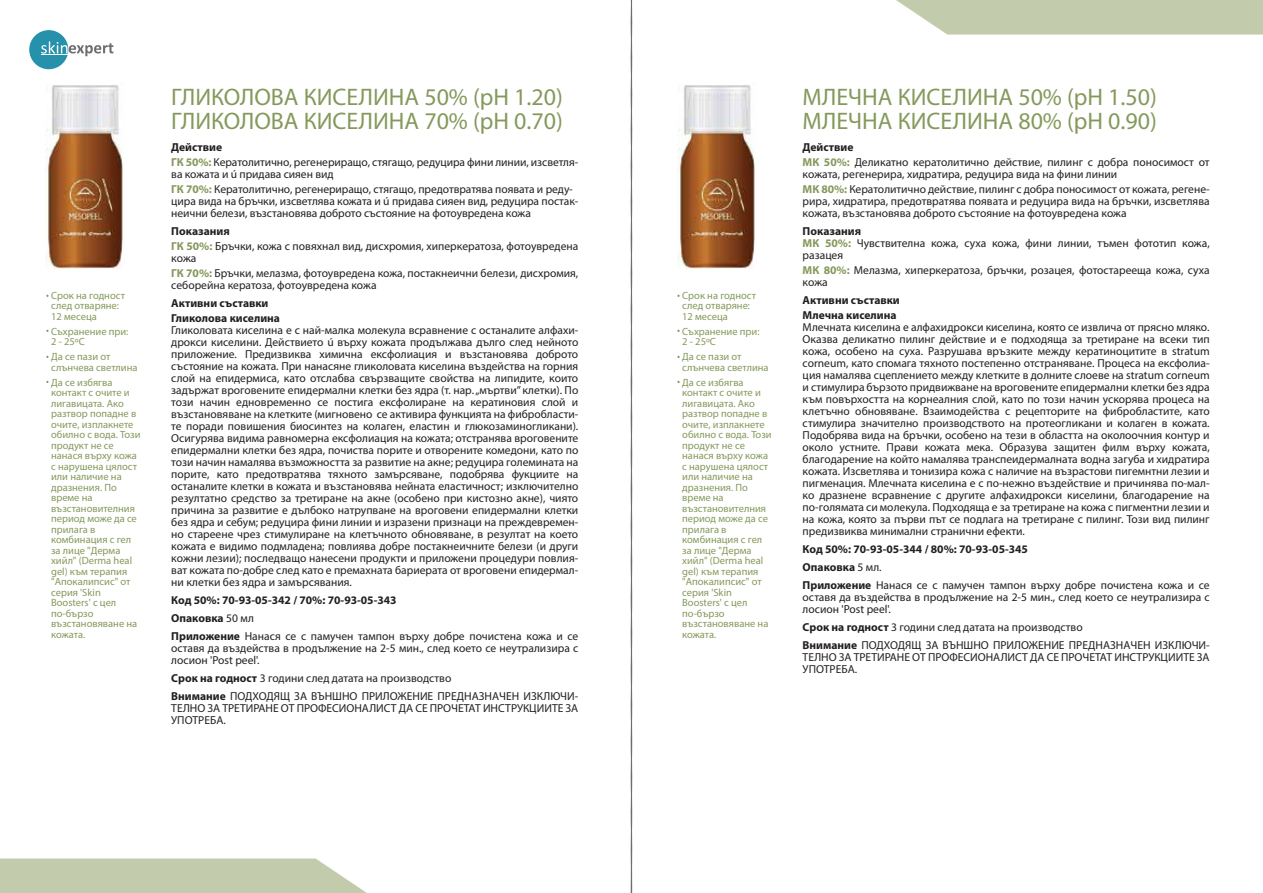
<style>
.page{position:relative;width:1263px;height:893px;background:#fff}
.page>*{position:absolute;margin:0;border:0;box-sizing:border-box;transform-origin:0 0}
.t1{font:24px/24px "Myriad Pro";color:#85995c}
.t2{font:11.55px/12px "Myriad Pro";color:#231f20}
.t3{font:700 11.55px/18px "Myriad Pro";color:#231f20}
.t4{font:10.5px/10.5px "Myriad Pro";color:#85995c}
.s1{font-weight:700}
.s2{font-weight:700;color:#85985c}
.s3{font-weight:400}
</style>
<div class="page">
<div style="left:29px;top:30px;width:39px;height:39px;background:#2591aa;border-radius:50%"></div>
<svg style="left:41px;top:41px;width:72px;height:15px"></svg>
<svg style="left:0;top:858px;width:367px;height:35px;background:#c7d0b3"></svg>
<svg style="left:896px;top:0;width:367px;height:34px;background:#c6cfb2"></svg>
<img style="left:677px;top:85px;width:78px;height:183px">
<img style="left:46px;top:85px;width:77px;height:183px">
<svg style="left:631px;top:0;width:1px;height:893px"></svg>
<p class="t4" style="left:51px;top:290px;width:75px">Срок на годност след отваряне:<br>12 месеца</p>
<p class="t4" style="left:51px;top:326px;width:79px">Съхранение при:<br>2 - 25ºС</p>
<p class="t4" style="left:51px;top:351px;width:88px">Да се пази от слънчева светлина</p>
<p class="t4" style="left:51px;top:377px;width:91px">Да се избягва контакт с очите и лигавицата. Ако разтвор попадне в очите, изплакнете обилно с вода. Този продукт не се нанася върху кожа с нарушена цялост или наличие на дразнения. По време на възстановителния период може да се прилага в комбинация с гел за лице "Дерма хийл" (Derma heal gel) към терапия "Апокалипсис" от серия 'Skin<br>Boosters' с цел по-бързо възстановяване на кожата.</p>
<h1 class="t1" style="left:171px;top:85px;width:393px">ГЛИКОЛОВА КИСЕЛИНА 50% (pH 1.20)<br>ГЛИКОЛОВА КИСЕЛИНА 70% (pH 0.70)</h1>
<p class="t2" style="left:171px;top:139px;width:409px;line-height:15px"><span class="s1">Действие<br></span><span class="s2">ГК 50%:</span> Кератолитично, регенериращо, стягащо, редуцира фини линии, изсветля-</p>
<p class="t2" style="left:171px;top:166px;width:403px;line-height:15px">ва кожата и ú придава сияен вид<br><span class="s2">ГК 70%:</span> Кератолитично, регенериращо, стягащо, предотвратява появата и реду-</p>
<p class="t2" style="left:171px;top:195px;width:409px">цира вида на бръчки, изсветлява кожата и ú придава сияен вид, редуцира постак&shy;неични белези, възстановява доброто състояние на фотоувредена кожа</p>
<p class="t2" style="left:171px;top:223px;width:409px;line-height:15px"><span class="s1">Показания<br></span><span class="s2">ГК 50%:</span> Бръчки, кожа с повяхнал вид, дисхромия, хиперкератоза, фотоувредена</p>
<p class="t2" style="left:171px;top:250px;width:409px;line-height:15px">кожа<br><span class="s2">ГК 70%:</span> Бръчки, мелазма, фотоувредена кожа, постакнеични белези, дисхромия,</p>
<p class="t2" style="left:171px;top:279px;width:207px">себорейна кератоза, фотоувредена кожа</p>
<p class="t3" style="left:171px;top:295px;width:110px;line-height:15px">Активни съставки<br>Гликолова киселина</p>
<p class="t2" style="left:171px;top:324px;width:409px;text-align:justify">Гликоловата киселина е с най-малка молекула всравнение с останалите алфахи&shy;дрокси киселини. Действието ú върху кожата продължава дълго след нейното приложение. Предизвиква химична ексфолиация и възстановява доброто състояние на кожата. При нанасяне гликоловата киселина въздейства на горния слой на епидермиса, като отслабва свързващите свойства на липидите, които задържат вроговените епидермални клетки без ядра (т. нар. „мъртви” клетки). По този начин едновременно се постига ексфолиране на кератиновия слой и възстановяване на клетките (мигновено се активира функцията на фибробласти&shy;те поради повишения биосинтез на колаген, еластин и глюкозаминогликани).<br>Осигурява видима равномерна ексфолиация на кожата; отстранява вроговените епидермални клетки без ядра, почиства порите и отворените комедони, като по този начин намалява възможността за развитие на акне; редуцира големината на порите, като предотвратява тяхното замърсяване, подобрява фукциите на останалите клетки в кожата и възстановява нейната еластичност; изключително резултатно средство за третиране на акне (особено при кистозно акне), чиято причина за развитие е дълбоко натрупване на вроговени епидермални клетки без ядра и себум; редуцира фини линии и изразени признаци на преждевремен&shy;но стареене чрез стимулиране на клетъчното обновяване, в резултат на което кожата е видимо подмладена; повлиява добре постакнеичните белези (и други кожни лезии); последващо нанесени продукти и приложени процедури повлия&shy;ват кожата по-добре след като е премахната бариерата от вроговени епидермал&shy;ни клетки без ядра и замърсявания.</p>
<p class="t3" style="left:171px;top:590px;width:409px">Код 50%: 70-93-05-342 / 70%: 70-93-05-343<br>Опаковка <span class="s3">50 мл<br></span>Приложение <span class="s3">Нанася се с памучен тампон върху добре почистена кожа и се</span></p>
<p class="t2" style="left:171px;top:642px;width:409px">оставя да въздейства в продължение на 2-5 мин., след което се неутрализира с лосион 'Post peel'.</p>
<p class="t2" style="left:171px;top:669px;width:409px;line-height:18px"><span class="s1">Срок на годност</span> 3 години след датата на производство<br><span class="s1">Внимание</span> ПОДХОДЯЩ ЗА ВЪНШНО ПРИЛОЖЕНИЕ ПРЕДНАЗНАЧЕН ИЗКЛЮЧИ-</p>
<p class="t2" style="left:171px;top:702px;width:409px">ТЕЛНО ЗА ТРЕТИРАНЕ ОТ ПРОФЕСИОНАЛИСТ ДА СЕ ПРОЧЕТАТ ИНСТРУКЦИИТЕ ЗА<br>УПОТРЕБА.</p>
<p class="t4" style="left:682px;top:290px;width:75px">Срок на годност след отваряне:<br>12 месеца</p>
<p class="t4" style="left:682px;top:326px;width:79px">Съхранение при:<br>2 - 25ºС</p>
<p class="t4" style="left:682px;top:351px;width:88px">Да се пази от слънчева светлина</p>
<p class="t4" style="left:682px;top:377px;width:91px">Да се избягва контакт с очите и лигавицата. Ако разтвор попадне в очите, изплакнете обилно с вода. Този продукт не се нанася върху кожа с нарушена цялост или наличие на дразнения. По време на възстановителния период може да се прилага в комбинация с гел за лице "Дерма хийл" (Derma heal gel) към терапия "Апокалипсис" от серия 'Skin<br>Boosters' с цел по-бързо възстановяване на кожата.</p>
<h1 class="t1" style="left:803px;top:85px;width:356px">МЛЕЧНА КИСЕЛИНА 50% (pH 1.50)<br>МЛЕЧНА КИСЕЛИНА 80% (pH 0.90)</h1>
<p class="t2" style="left:803px;top:139px;width:408px;line-height:15px"><span class="s1">Действие<br></span><span class="s2">МК 50%:</span> Деликатно кератолитично действие, пилинг с добра поносимост от</p>
<p class="t2" style="left:803px;top:166px;width:409px;line-height:15px">кожата, регенерира, хидратира, редуцира вида на фини линии<br><span class="s2">МК 80%:</span> Кератолитично действие, пилинг с добра поносимост от кожата, регене-</p>
<p class="t2" style="left:803px;top:195px;width:408px">рира, хидратира, предотвратява появата и редуцира вида на бръчки, изсветлява кожата, възстановява доброто състояние на фотоувредена кожа</p>
<p class="t2" style="left:803px;top:225px;width:409px"><span class="s1">Показания<br></span><span class="s2">МК 50%:</span> Чувствителна кожа, суха кожа, фини линии, тъмен фототип кожа, разацея</p>
<p class="t2" style="left:803px;top:264px;width:409px"><span class="s2">МК 80%:</span> Мелазма, хиперкератоза, бръчки, розацея, фотостарееща кожа, суха кожа</p>
<p class="t3" style="left:803px;top:292px;width:99px;line-height:15px">Активни съставки<br>Млечна киселина</p>
<p class="t2" style="left:803px;top:321px;width:409px;text-align:justify">Млечната киселина е алфахидрокси киселина, която се извлича от прясно мляко.<br>Оказва деликатно пилинг действие и е подходяща за третиране на всеки тип кожа, особено на суха. Разрушава връзките между кератиноцитите в stratum corneum, като спомага тяхното постепенно отстраняване. Процеса на ексфолиа&shy;ция намалява сцеплението между клетките в долните слоеве на stratum corneum и стимулира бързото придвижване на вроговените епидермални клетки без ядра към повърхостта на корнеалния слой, като по този начин ускорява процеса на клетъчно обновяване. Взаимодейства с рецепторите на фибробластите, като стимулира значително производството на протеогликани и колаген в кожата.<br>Подобрява вида на бръчки, особено на тези в областта на околоочния контур и около устните. Прави кожата мека. Образува защитен филм върху кожата, благодарение на който намалява транспеидермалната водна загуба и хидратира кожата. Изсветлява и тонизира кожа с наличие на възрастови пигемнтни лезии и пигменация. Млечната киселина е с по-нежно въздействие и причинява по-мал&shy;ко дразнене всравнение с другите алфахидрокси киселини, благодарение на по-голямата си молекула. Подходяща е за третиране на кожа с пигментни лезии и на кожа, която за първи път се подлага на третиране с пилинг. Този вид пилинг предизвиква минимални странични ефекти.</p>
<p class="t3" style="left:803px;top:539px;width:409px">Код 50%: 70-93-05-344 / 80%: 70-93-05-345<br>Опаковка <span class="s3">5 мл.<br></span>Приложение <span class="s3">Нанася се с памучен тампон върху добре почистена кожа и се</span></p>
<p class="t2" style="left:803px;top:591px;width:409px">оставя да въздейства в продължение на 2-5 мин., след което се неутрализира с лосион 'Post peel'.</p>
<p class="t2" style="left:803px;top:618px;width:409px;line-height:18px"><span class="s1">Срок на годност</span> 3 години след датата на производство<br><span class="s1">Внимание</span> ПОДХОДЯЩ ЗА ВЪНШНО ПРИЛОЖЕНИЕ ПРЕДНАЗНАЧЕН ИЗКЛЮЧИ-</p>
<p class="t2" style="left:803px;top:650px;width:409px">ТЕЛНО ЗА ТРЕТИРАНЕ ОТ ПРОФЕСИОНАЛИСТ ДА СЕ ПРОЧЕТАТ ИНСТРУКЦИИТЕ ЗА<br>УПОТРЕБА.</p>
</div>
